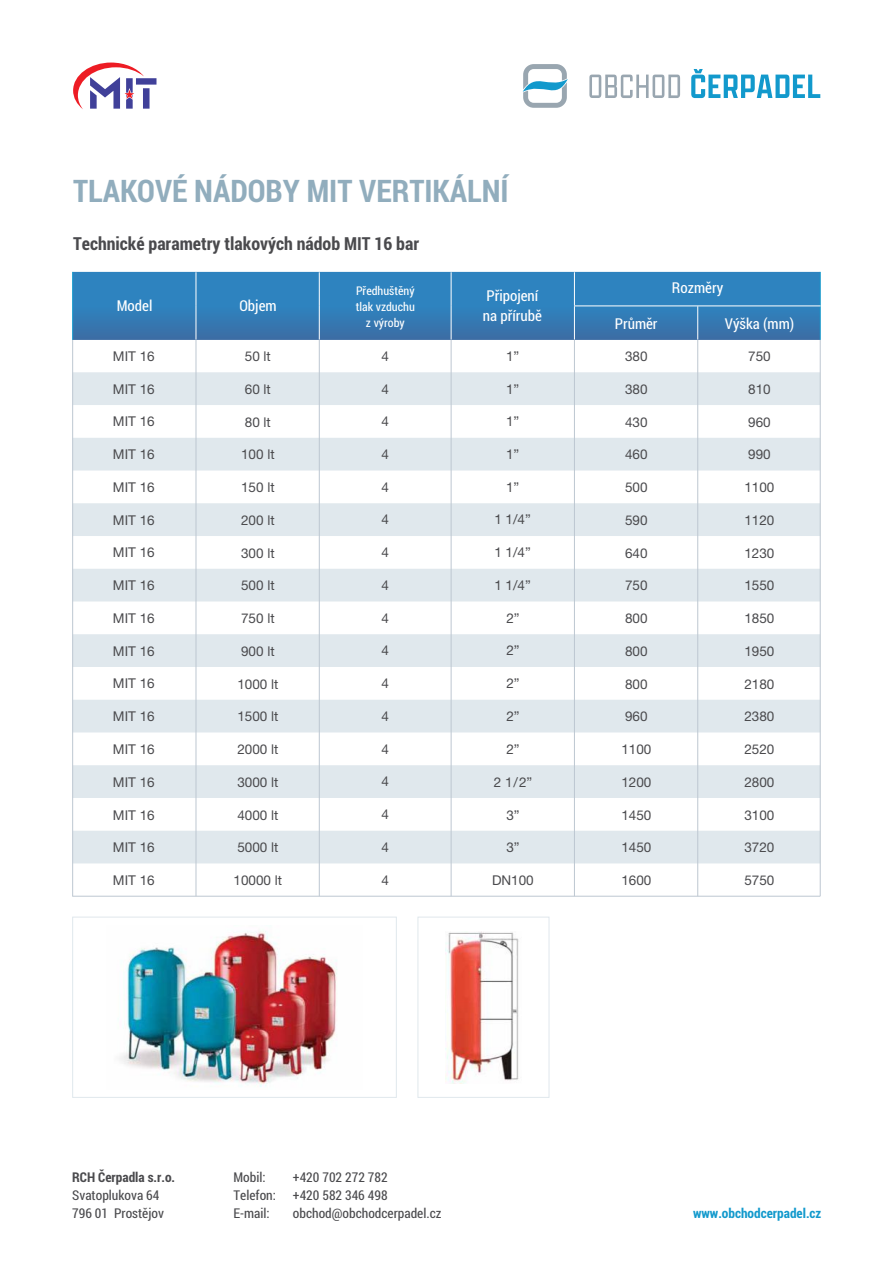
<style>
.page{position:relative;width:893px;height:1263px;background:#fff}
.page>*{position:absolute;margin:0;border:0;box-sizing:border-box;transform-origin:0 0}
.t1{font:700 31.05px "Roboto Condensed";color:#91adbd}
.t2{font:700 18px "Roboto Condensed";color:#4a4a4d}
.t3{font:15px/19.8px "Roboto Condensed";color:#fff}
.t4{font:13.5px "Helvetica Neue LT Pro";color:#4a4a4d}
.t5{font:13.5px/17.9px "Roboto Condensed";color:#4a4a4d}
.t6{font:700 13.5px "Roboto Condensed";color:#1299cc}
.t7{font:700 13.5px "Roboto Condensed";color:#4a4a4d}
.t8{font:12px/15.9px "Roboto Condensed";color:#fff;text-align:center}
</style>
<div class="page">
<svg style="left:73px;top:372px;width:747px;height:491px;fill:#e0e8ed"></svg>
<hr style="left:196px;top:340px;width:1px;height:556px;background:#bdc7d1">
<hr style="left:319px;top:340px;width:1px;height:556px;background:#bdc7d1">
<hr style="left:451px;top:340px;width:1px;height:556px;background:#bdc7d1">
<hr style="left:574px;top:340px;width:1px;height:556px;background:#bdc7d1">
<hr style="left:697px;top:340px;width:1px;height:556px;background:#bdc7d1">
<hr style="left:72px;top:896px;width:748px;height:1px;background:#bdc7d1">
<hr style="left:72px;top:340px;width:1px;height:556px;background:#bdc7d1">
<svg style="left:73px;top:63px;width:83px;height:46px"></svg>
<svg style="left:589px;top:75px;width:91px;height:23px"></svg>
<svg style="left:691px;top:69px;width:129px;height:29px"></svg>
<svg style="left:523px;top:64px;width:45px;height:44px"></svg>
<svg style="left:73px;top:272px;width:747px;height:68px;background:#327db8"></svg>
<hr style="left:697px;top:306px;width:1px;height:34px;background:#fff">
<hr style="left:820px;top:272px;width:1px;height:68px;background:#1299cc">
<hr style="left:72px;top:272px;width:1px;height:68px;background:#1299cc">
<hr style="left:574px;top:305px;width:247px;height:1px;background:#fff">
<hr style="left:196px;top:272px;width:1px;height:34px;background:#fff">
<hr style="left:196px;top:306px;width:1px;height:34px;background:#fff">
<hr style="left:319px;top:272px;width:1px;height:34px;background:#fff">
<hr style="left:319px;top:306px;width:1px;height:34px;background:#fff">
<hr style="left:451px;top:272px;width:1px;height:34px;background:#fff">
<hr style="left:574px;top:272px;width:1px;height:33px;background:#fff">
<hr style="left:451px;top:306px;width:1px;height:34px;background:#fff">
<hr style="left:574px;top:306px;width:1px;height:34px;background:#fff">
<hr style="left:820px;top:340px;width:1px;height:556px;background:#bdc7d1">
<img style="left:119px;top:931px;width:218px;height:156px">
<div style="left:72px;top:917px;width:325px;height:181px;border:1px solid #e0e8ed"></div>
<img style="left:446px;top:931px;width:73px;height:152px">
<div style="left:418px;top:917px;width:131px;height:181px;border:1px solid #e0e8ed"></div>
<h1 class="t1" style="left:73px;top:170px;width:437px">TLAKOVÉ NÁDOBY MIT VERTIKÁLNÍ</h1>
<h2 class="t2" style="left:73px;top:231px;width:347px">Technické parametry tlakových nádob MIT 16 bar</h2>
<p class="t3" style="left:117px;top:295px;width:37px">Model</p>
<p class="t3" style="left:239px;top:295px;width:39px">Objem</p>
<p class="t4" style="left:113px;top:351px;width:43px">MIT 16</p>
<p class="t4" style="left:113px;top:384px;width:43px">MIT 16</p>
<p class="t4" style="left:113px;top:417px;width:43px">MIT 16</p>
<p class="t4" style="left:113px;top:449px;width:43px">MIT 16</p>
<p class="t4" style="left:113px;top:482px;width:43px">MIT 16</p>
<p class="t4" style="left:113px;top:515px;width:43px">MIT 16</p>
<p class="t4" style="left:113px;top:548px;width:43px">MIT 16</p>
<p class="t4" style="left:113px;top:580px;width:43px">MIT 16</p>
<p class="t4" style="left:113px;top:613px;width:43px">MIT 16</p>
<p class="t4" style="left:113px;top:646px;width:43px">MIT 16</p>
<p class="t4" style="left:113px;top:679px;width:43px">MIT 16</p>
<p class="t4" style="left:113px;top:711px;width:43px">MIT 16</p>
<p class="t4" style="left:113px;top:744px;width:43px">MIT 16</p>
<p class="t4" style="left:113px;top:777px;width:43px">MIT 16</p>
<p class="t4" style="left:113px;top:810px;width:43px">MIT 16</p>
<p class="t4" style="left:113px;top:843px;width:43px">MIT 16</p>
<p class="t4" style="left:113px;top:875px;width:43px">MIT 16</p>
<p class="t4" style="left:245px;top:351px;width:28px">50 lt</p>
<p class="t4" style="left:245px;top:384px;width:28px">60 lt</p>
<p class="t4" style="left:245px;top:417px;width:28px">80 lt</p>
<p class="t4" style="left:241px;top:450px;width:35px">100 lt</p>
<p class="t4" style="left:241px;top:482px;width:35px">150 lt</p>
<p class="t4" style="left:241px;top:515px;width:35px">200 lt</p>
<p class="t4" style="left:241px;top:548px;width:35px">300 lt</p>
<p class="t4" style="left:241px;top:581px;width:35px">500 lt</p>
<p class="t4" style="left:241px;top:613px;width:35px">750 lt</p>
<p class="t4" style="left:241px;top:646px;width:35px">900 lt</p>
<p class="t4" style="left:237px;top:679px;width:43px">1000 lt</p>
<p class="t4" style="left:237px;top:712px;width:43px">1500 lt</p>
<p class="t4" style="left:237px;top:744px;width:43px">2000 lt</p>
<p class="t4" style="left:237px;top:777px;width:43px">3000 lt</p>
<p class="t4" style="left:237px;top:810px;width:43px">4000 lt</p>
<p class="t4" style="left:237px;top:843px;width:43px">5000 lt</p>
<p class="t4" style="left:234px;top:875px;width:50px">10000 lt</p>
<p class="t8" style="left:356px;top:282px;width:61px">Předhuštěný tlak vzduchu z výroby</p>
<p class="t3" style="left:483px;top:285px;width:60px">Připojení na přírubě</p>
<p class="t4" style="left:382px;top:351px;width:9px">4</p>
<p class="t4" style="left:506px;top:351px;width:15px">1”</p>
<p class="t4" style="left:382px;top:384px;width:9px">4</p>
<p class="t4" style="left:382px;top:417px;width:9px">4</p>
<p class="t4" style="left:382px;top:449px;width:9px">4</p>
<p class="t4" style="left:382px;top:482px;width:9px">4</p>
<p class="t4" style="left:382px;top:515px;width:9px">4</p>
<p class="t4" style="left:494px;top:515px;width:38px">1 1/4”</p>
<p class="t4" style="left:382px;top:548px;width:9px">4</p>
<p class="t4" style="left:494px;top:548px;width:38px">1 1/4”</p>
<p class="t4" style="left:382px;top:580px;width:9px">4</p>
<p class="t4" style="left:382px;top:613px;width:9px">4</p>
<p class="t4" style="left:506px;top:613px;width:15px">2”</p>
<p class="t4" style="left:382px;top:646px;width:9px">4</p>
<p class="t4" style="left:382px;top:678px;width:9px">4</p>
<p class="t4" style="left:382px;top:711px;width:9px">4</p>
<p class="t4" style="left:382px;top:744px;width:9px">4</p>
<p class="t4" style="left:382px;top:777px;width:9px">4</p>
<p class="t4" style="left:382px;top:809px;width:9px">4</p>
<p class="t4" style="left:506px;top:384px;width:15px">1”</p>
<p class="t4" style="left:506px;top:417px;width:15px">1”</p>
<p class="t4" style="left:506px;top:449px;width:15px">1”</p>
<p class="t4" style="left:506px;top:482px;width:15px">1”</p>
<p class="t4" style="left:494px;top:580px;width:38px">1 1/4”</p>
<p class="t4" style="left:506px;top:646px;width:15px">2”</p>
<p class="t4" style="left:506px;top:678px;width:15px">2”</p>
<p class="t4" style="left:506px;top:711px;width:15px">2”</p>
<p class="t4" style="left:506px;top:744px;width:15px">2”</p>
<p class="t4" style="left:494px;top:777px;width:40px">2 1 / 2”</p>
<p class="t4" style="left:506px;top:810px;width:15px">3”</p>
<p class="t4" style="left:382px;top:842px;width:9px">4</p>
<p class="t4" style="left:382px;top:875px;width:9px">4</p>
<p class="t4" style="left:506px;top:843px;width:15px">3”</p>
<p class="t4" style="left:492px;top:875px;width:43px">DN100</p>
<p class="t3" style="left:672px;top:277px;width:53px">Rozměry</p>
<p class="t3" style="left:615px;top:313px;width:44px">Průměr</p>
<p class="t3" style="left:725px;top:313px;width:71px">Výška (mm)</p>
<p class="t4" style="left:625px;top:351px;width:24px">380</p>
<p class="t4" style="left:625px;top:384px;width:24px">380</p>
<p class="t4" style="left:625px;top:417px;width:24px">430</p>
<p class="t4" style="left:625px;top:450px;width:24px">460</p>
<p class="t4" style="left:625px;top:482px;width:24px">500</p>
<p class="t4" style="left:625px;top:515px;width:24px">590</p>
<p class="t4" style="left:625px;top:548px;width:24px">640</p>
<p class="t4" style="left:625px;top:581px;width:24px">750</p>
<p class="t4" style="left:625px;top:613px;width:24px">800</p>
<p class="t4" style="left:625px;top:646px;width:24px">800</p>
<p class="t4" style="left:625px;top:679px;width:24px">800</p>
<p class="t4" style="left:625px;top:712px;width:24px">960</p>
<p class="t4" style="left:621px;top:744px;width:32px">1100</p>
<p class="t4" style="left:621px;top:777px;width:32px">1200</p>
<p class="t4" style="left:621px;top:810px;width:32px">1450</p>
<p class="t4" style="left:621px;top:843px;width:32px">1450</p>
<p class="t4" style="left:621px;top:875px;width:32px">1600</p>
<p class="t4" style="left:748px;top:351px;width:24px">750</p>
<p class="t4" style="left:748px;top:384px;width:24px">810</p>
<p class="t4" style="left:748px;top:417px;width:24px">960</p>
<p class="t4" style="left:748px;top:450px;width:24px">990</p>
<p class="t4" style="left:744px;top:482px;width:32px">1100</p>
<p class="t4" style="left:744px;top:515px;width:32px">1120</p>
<p class="t4" style="left:744px;top:548px;width:32px">1230</p>
<p class="t4" style="left:744px;top:581px;width:32px">1550</p>
<p class="t4" style="left:744px;top:613px;width:32px">1850</p>
<p class="t4" style="left:744px;top:646px;width:32px">1950</p>
<p class="t4" style="left:744px;top:679px;width:32px">2180</p>
<p class="t4" style="left:744px;top:712px;width:32px">2380</p>
<p class="t4" style="left:744px;top:744px;width:32px">2520</p>
<p class="t4" style="left:744px;top:777px;width:32px">2800</p>
<p class="t4" style="left:744px;top:810px;width:32px">3100</p>
<p class="t4" style="left:744px;top:843px;width:32px">3720</p>
<p class="t4" style="left:744px;top:875px;width:32px">5750</p>
<p class="t7" style="left:72px;top:1168px;width:104px">RCH Čerpadla s.r.o.</p>
<p class="t5" style="left:72px;top:1186px;width:93px">Svatoplukova 64<br>796 01 Prostějov</p>
<p class="t5" style="left:234px;top:1168px;width:44px">Mobil:<br>Telefon:<br>E-mail:</p>
<p class="t5" style="left:293px;top:1168px;width:150px">+420 702 272 782<br>+420 582 346 498 obchod@obchodcerpadel.cz</p>
<p class="t6" style="left:693px;top:1204px;width:130px">www.obchodcerpadel.cz</p>
</div>
